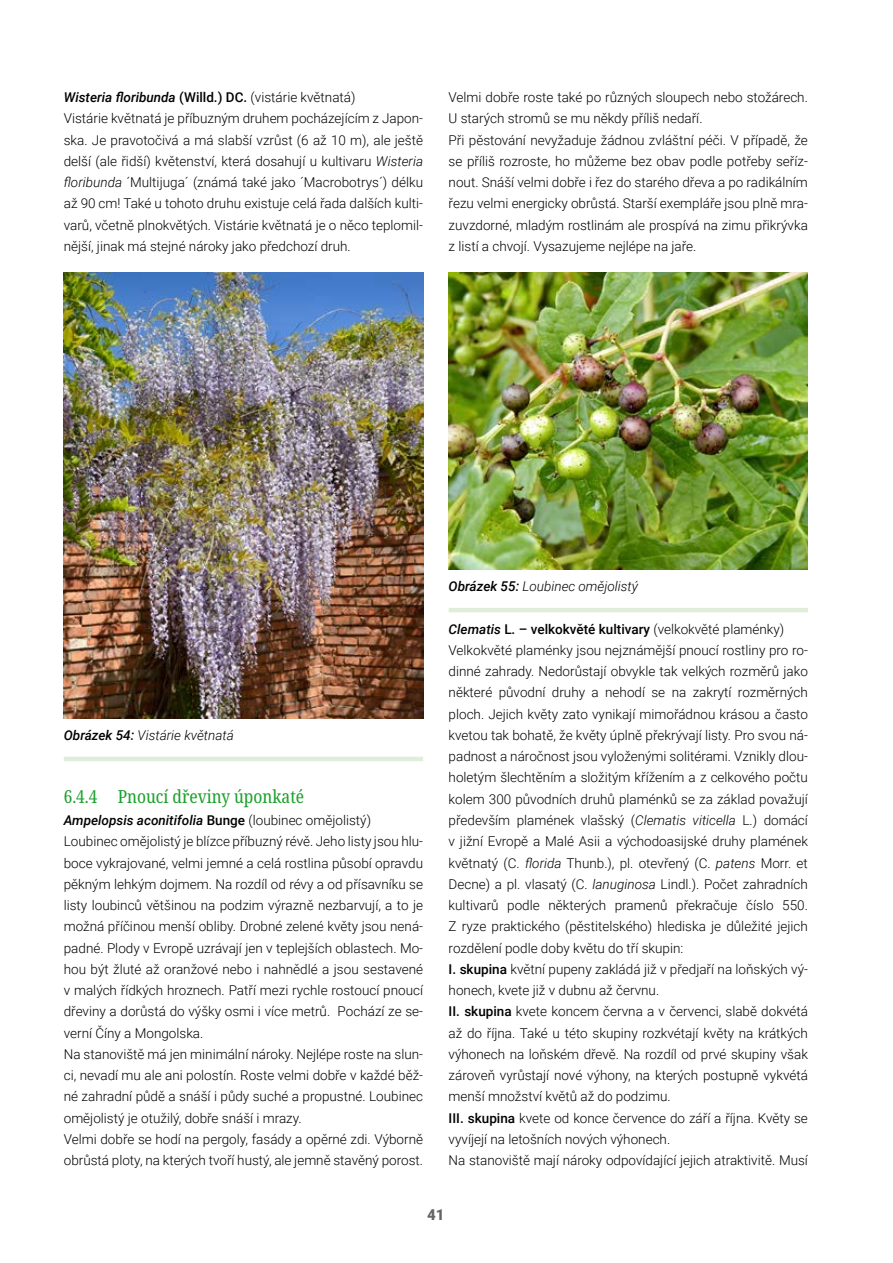
<style>
.page{position:relative;width:893px;height:1263px;background:#fff}
.page>*{position:absolute;margin:0;border:0;box-sizing:border-box;transform-origin:0 0}
.t1{font:condensed 18px "Noto Serif";color:#1fa12e}
.t2{font:900 15px "Roboto";color:#646567}
.TEXT{font:300 13.5px/21.3px "Roboto";color:#000;text-align:justify}
.TEXT-2{font:italic 500 13.5px "Roboto";color:#000}
.POPISEK{font:italic 300 13.5px "Roboto";color:#000}
.TEXT-3{font:500 13.5px "Roboto";color:#000}
.s1{font-style:normal}
.s2{font-weight:300;font-style:normal}
.s3{font-style:italic}
.s4{font-weight:500}
.s5{font-weight:300}
</style>
<div class="page">
<img style="left:449px;top:272px;width:359px;height:298px">
<img style="left:64px;top:272px;width:359px;height:447px">
<hr style="left:64px;top:757px;width:359px;height:4px;background:#e0edd8">
<hr style="left:449px;top:608px;width:359px;height:4px;background:#e0edd8">
<p class="TEXT-2" style="left:64px;top:88px;width:293px">Wisteria floribunda <span class="s1">(Willd.) DC.</span> <span class="s2">(vistárie květnatá)</span></p>
<p class="TEXT" style="left:64px;top:107px;width:361px">Vistárie květnatá je příbuzným druhem pocházejícím z Japon&shy;ska. Je pravotočivá a má slabší vzrůst (6 až 10 m), ale ještě delší (ale řidší) květenství, která dosahují u kultivaru <span class="s3">Wisteria floribunda</span> ´Multijuga´ (známá také jako ´Macrobotrys´) délku až 90 cm! Také u tohoto druhu existuje celá řada dalších kulti&shy;varů, včetně plnokvětých. Vistárie květnatá je o něco teplomil&shy;nější, jinak má stejné nároky jako předchozí druh.</p>
<p class="TEXT" style="left:449px;top:86px;width:361px">Velmi dobře roste také po různých sloupech nebo stožárech.<br>U starých stromů se mu někdy příliš nedaří.</p>
<p class="TEXT" style="left:449px;top:129px;width:361px">Při pěstování nevyžaduje žádnou zvláštní péči. V případě, že se příliš rozroste, ho můžeme bez obav podle potřeby seříz&shy;nout. Snáší velmi dobře i řez do starého dřeva a po radikálním řezu velmi energicky obrůstá. Starší exempláře jsou plně mra&shy;zuvzdorné, mladým rostlinám ale prospívá na zimu přikrývka z listí a chvojí. Vysazujeme nejlépe na jaře.</p>
<p class="POPISEK" style="left:64px;top:726px;width:172px"><span class="s4">Obrázek 54:</span> Vistárie květnatá</p>
<h3 class="t1" style="left:64px;top:784px;width:242px">6.4.4 Pnoucí dřeviny úponkaté</h3>
<p class="TEXT-2" style="left:64px;top:811px;width:309px">Ampelopsis aconitifolia <span class="s1">Bunge</span> <span class="s2">(loubinec omějolistý)</span></p>
<p class="TEXT" style="left:64px;top:830px;width:361px">Loubinec omějolistý je blízce příbuzný révě. Jeho listy jsou hlu&shy;boce vykrajované, velmi jemné a celá rostlina působí opravdu pěkným lehkým dojmem. Na rozdíl od révy a od přísavníku se listy loubinců většinou na podzim výrazně nezbarvují, a to je možná příčinou menší obliby. Drobné zelené květy jsou nená&shy;padné. Plody v Evropě uzrávají jen v teplejších oblastech. Mo&shy;hou být žluté až oranžové nebo i nahnědlé a jsou sestavené v malých řídkých hroznech. Patří mezi rychle rostoucí pnoucí dřeviny a dorůstá do výšky osmi i více metrů. Pochází ze se&shy;verní Číny a Mongolska.</p>
<p class="TEXT" style="left:64px;top:1043px;width:361px">Na stanoviště má jen minimální nároky. Nejlépe roste na slun&shy;ci, nevadí mu ale ani polostín. Roste velmi dobře v každé běž&shy;né zahradní půdě a snáší i půdy suché a propustné. Loubinec omějolistý je otužilý, dobře snáší i mrazy.</p>
<p class="TEXT" style="left:64px;top:1128px;width:361px">Velmi dobře se hodí na pergoly, fasády a opěrné zdi. Výborně obrůstá ploty, na kterých tvoří hustý, ale jemně stavěný porost.</p>
<p class="POPISEK" style="left:449px;top:577px;width:191px"><span class="s4">Obrázek 55:</span> Loubinec omějolistý</p>
<p class="TEXT-3" style="left:449px;top:619px;width:337px"><span class="s3">Clematis</span> L. – velkokvěté kultivary <span class="s5">(velkokvěté plaménky)</span></p>
<p class="TEXT" style="left:449px;top:639px;width:361px">Velkokvěté plaménky jsou nejznámější pnoucí rostliny pro ro&shy;dinné zahrady. Nedorůstají obvykle tak velkých rozměrů jako některé původní druhy a nehodí se na zakrytí rozměrných ploch. Jejich květy zato vynikají mimořádnou krásou a často kvetou tak bohatě, že květy úplně překrývají listy. Pro svou ná&shy;padnost a náročnost jsou vyloženými solitérami. Vznikly dlou&shy;holetým šlechtěním a složitým křížením a z celkového počtu kolem 300 původních druhů plaménků se za základ považují především plamének vlašský (<span class="s3">Clematis viticella</span> L.) domácí v jižní Evropě a Malé Asii a východoasijské druhy plamének květnatý (C. <span class="s3">florida</span> Thunb.), pl. otevřený (C. <span class="s3">patens</span> Morr. et Decne) a pl. vlasatý (C. <span class="s3">lanuginosa</span> Lindl.). Počet zahradních kultivarů podle některých pramenů překračuje číslo 550.<br>Z ryze praktického (pěstitelského) hlediska je důležité jejich rozdělení podle doby květu do tří skupin:</p>
<p class="TEXT" style="left:449px;top:958px;width:361px"><span class="s4">I. skupina</span> květní pupeny zakládá již v předjaří na loňských vý&shy;honech, kvete již v dubnu až červnu.</p>
<p class="TEXT" style="left:449px;top:1000px;width:361px"><span class="s4">II. skupina</span> kvete koncem června a v červenci, slabě dokvétá až do října. Také u této skupiny rozkvétají květy na krátkých výhonech na loňském dřevě. Na rozdíl od prvé skupiny však zároveň vyrůstají nové výhony, na kterých postupně vykvétá menší množství květů až do podzimu.</p>
<p class="TEXT" style="left:449px;top:1107px;width:361px"><span class="s4">III. skupina</span> kvete od konce července do září a října. Květy se vyvíjejí na letošních nových výhonech.</p>
<p class="TEXT" style="left:449px;top:1149px;width:361px">Na stanoviště mají nároky odpovídající jejich atraktivitě. Musí</p>
<p class="t2" style="left:427px;top:1204px;width:19px">41</p>
</div>
